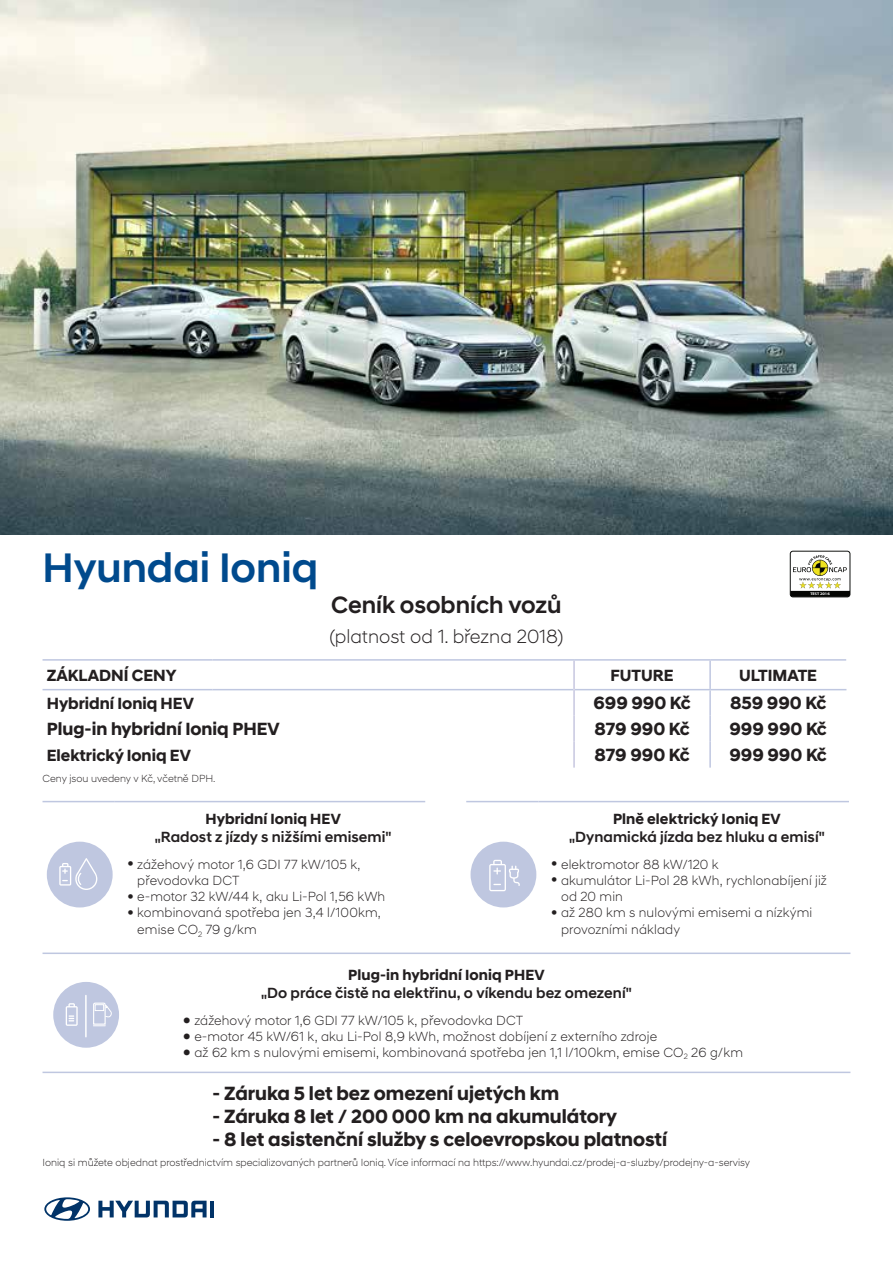
<style>
.page{position:relative;width:893px;height:1263px;background:#fff}
.page>*{position:absolute;margin:0;border:0;box-sizing:border-box;transform-origin:0 0}
.t1{font:500 42px "Hyundai Sans Head";color:#004a8d}
.t2{font:500 24px "Hyundai Sans Head";color:#231f20}
.t3{font:700 19.5px "Hyundai Sans Head";color:#231f20}
.t4{font:300 19.5px "Hyundai Sans Head";color:#231f20}
.t5{font:700 18px "Hyundai Sans Head";color:#231f20}
.t6{font:700 16.5px "Hyundai Sans Head";color:#231f20}
.t7{font:500 15px "Hyundai Sans Head";letter-spacing:.005em;color:#231f20}
.t8{font:700 15px "Hyundai Sans Head";letter-spacing:.01em;color:#231f20}
.t9{font:300 13.5px/16.2px "Hyundai Sans Head";letter-spacing:.01em;color:#231f20}
.t10{font:300 10.5px "Hyundai Sans Head";color:#231f20}
.t11{font:700 3.6px "MINI Type";color:#fff;scale:1.12 1}
.s1{font-size:10.5px}
</style>
<div class="page">
<hr style="left:43px;top:659px;width:170px;height:2px;background:#bfc7e0">
<hr style="left:213px;top:659px;width:361px;height:2px;background:#bfc7e0">
<hr style="left:574px;top:659px;width:136px;height:2px;background:#bfc7e0">
<hr style="left:710px;top:659px;width:136px;height:2px;background:#bfc7e0">
<hr style="left:43px;top:689px;width:170px;height:1px;background:#bfc7e0">
<hr style="left:213px;top:689px;width:360px;height:1px;background:#bfc7e0">
<hr style="left:575px;top:689px;width:135px;height:1px;background:#bfc7e0">
<hr style="left:710px;top:689px;width:136px;height:1px;background:#bfc7e0">
<hr style="left:573px;top:661px;width:2px;height:29px;background:#c7c7e0">
<hr style="left:573px;top:690px;width:2px;height:26px;background:#c7c7e0">
<hr style="left:573px;top:716px;width:2px;height:26px;background:#c7c7e0">
<hr style="left:573px;top:742px;width:2px;height:26px;background:#c7c7e0">
<hr style="left:709px;top:661px;width:2px;height:28px;background:#bfc7e0">
<hr style="left:709px;top:690px;width:2px;height:26px;background:#bfc7e0">
<hr style="left:709px;top:716px;width:2px;height:26px;background:#bfc7e0">
<hr style="left:709px;top:742px;width:2px;height:26px;background:#bfc7e0">
<img style="left:0;top:0;width:893px;height:535px">
<hr style="left:43px;top:801px;width:72px;height:1px;background:#bfc7e0">
<hr style="left:115px;top:801px;width:310px;height:1px;background:#bfc7e0">
<div style="left:47px;top:842px;width:66px;height:65px;background:#bfc7e0;border-radius:50%"></div>
<svg style="left:59px;top:858px;width:38px;height:32px"></svg>
<hr style="left:466px;top:801px;width:73px;height:1px;background:#bfc7e0">
<hr style="left:538px;top:801px;width:311px;height:1px;background:#bfc7e0">
<div style="left:471px;top:842px;width:65px;height:65px;background:#bfc7e0;border-radius:50%"></div>
<svg style="left:489px;top:860px;width:31px;height:31px"></svg>
<hr style="left:43px;top:952px;width:807px;height:2px;background:#bfc7e0">
<hr style="left:43px;top:1071px;width:807px;height:2px;background:#bfc7e0">
<svg style="left:98px;top:1201px;width:109px;height:16px"></svg>
<hr style="left:210px;top:1201px;width:4px;height:16px;background:#013368">
<svg style="left:44px;top:1197px;width:46px;height:24px"></svg>
<div style="left:53px;top:982px;width:66px;height:66px;background:#bfc7e0;border-radius:50%"></div>
<svg style="left:66px;top:1003px;width:12px;height:23px"></svg>
<hr style="left:85px;top:995px;width:2px;height:42px;background:#fff">
<svg style="left:93px;top:1002px;width:19px;height:24px"></svg>
<svg style="left:790px;top:551px;width:60px;height:46px"></svg>
<h1 class="t1" style="left:43px;top:543px;width:277px">Hyundai Ioniq</h1>
<h2 class="t2" style="left:331px;top:590px;width:232px">Ceník osobních vozů</h2>
<h3 class="t4" style="left:330px;top:625px;width:235px">(platnost od 1. března 2018)</h3>
<p class="t11" style="left:810px;top:591px;width:19px">TEST 2016</p>
<p class="t6" style="left:47px;top:665px;width:131px">ZÁKLADNÍ CENY</p>
<p class="t6" style="left:610px;top:665px;width:65px">FUTURE</p>
<p class="t6" style="left:739px;top:665px;width:79px">ULTIMATE</p>
<p class="t6" style="left:47px;top:693px;width:149px">Hybridní Ioniq HEV</p>
<h3 class="t5" style="left:593px;top:692px;width:99px">699 990 Kč</h3>
<h3 class="t5" style="left:730px;top:692px;width:98px">859 990 Kč</h3>
<h3 class="t5" style="left:47px;top:718px;width:234px">Plug-in hybridní Ioniq PHEV</h3>
<h3 class="t5" style="left:594px;top:718px;width:97px">879 990 Kč</h3>
<h3 class="t5" style="left:729px;top:718px;width:99px">999 990 Kč</h3>
<p class="t6" style="left:47px;top:745px;width:146px">Elektrický Ioniq EV</p>
<h3 class="t5" style="left:594px;top:744px;width:97px">879 990 Kč</h3>
<h3 class="t5" style="left:729px;top:744px;width:99px">999 990 Kč</h3>
<p class="t10" style="left:43px;top:772px;width:174px">Ceny jsou uvedeny v Kč, včetně DPH.</p>
<p class="t8" style="left:205px;top:809px;width:137px">Hybridní Ioniq HEV</p>
<p class="t7" style="left:155px;top:835px;width:8px">"</p>
<p class="t7" style="left:161px;top:827px;width:232px">Radost z jízdy s nižšími emisemi"</p>
<p class="t9" style="left:137px;top:856px;width:225px;text-indent:-10px"><span class="s1">●</span> zážehový motor 1,6 GDI 77 kW/105 k, převodovka DCT</p>
<p class="t9" style="left:128px;top:888px;width:259px"><span class="s1">●</span> e-motor 32 kW/44 k, aku Li-Pol 1,56 kWh</p>
<p class="t9" style="left:137px;top:904px;width:245px;text-indent:-10px"><span class="s1">●</span> kombinovaná spotřeba jen 3,4 l/100km, emise CO<sub>2</sub> 79 g/km</p>
<p class="t8" style="left:613px;top:809px;width:169px">Plně elektrický Ioniq EV</p>
<p class="t7" style="left:569px;top:835px;width:8px">"</p>
<p class="t7" style="left:575px;top:827px;width:251px">Dynamická jízda bez hluku a emisí"</p>
<p class="t9" style="left:551px;top:856px;width:169px"><span class="s1">●</span> elektromotor 88 kW/120 k</p>
<p class="t9" style="left:561px;top:872px;width:267px;text-indent:-10px"><span class="s1">●</span> akumulátor Li-Pol 28 kWh, rychlonabíjení již od 20 min</p>
<p class="t9" style="left:561px;top:904px;width:253px;text-indent:-10px"><span class="s1">●</span> až 280 km s nulovými emisemi a nízkými provozními náklady</p>
<p class="t8" style="left:348px;top:966px;width:198px">Plug-in hybridní Ioniq PHEV</p>
<p class="t7" style="left:261px;top:991px;width:8px">"</p>
<p class="t7" style="left:267px;top:984px;width:366px">Do práce čistě na elektřinu, o víkendu bez omezení"</p>
<p class="t9" style="left:183px;top:1012px;width:342px">● zážehový motor 1,6 GDI 77 kW/105 k, převodovka DCT</p>
<p class="t9" style="left:183px;top:1028px;width:476px">● e-motor 45 kW/61 k, aku Li-Pol 8,9 kWh, možnost dobíjení z externího zdroje</p>
<p class="t9" style="left:183px;top:1044px;width:562px">● až 62 km s nulovými emisemi, kombinovaná spotřeba jen 1,1 l/100km, emise CO<sub>2</sub> 26 g/km</p>
<h3 class="t3" style="left:213px;top:1082px;width:348px">- Záruka 5 let bez omezení ujetých km</h3>
<h3 class="t3" style="left:213px;top:1105px;width:406px">- Záruka 8 let / 200 000 km na akumulátory</h3>
<h3 class="t3" style="left:213px;top:1127px;width:456px">- 8 let asistenční služby s celoevropskou platností</h3>
<p class="t10" style="left:43px;top:1156px;width:709px">Ioniq si můžete objednat prostřednictvím specializovaných partnerů Ioniq. Více informací na https://www.hyundai.cz/prodej-a-sluzby/prodejny-a-servisy</p>
</div>
